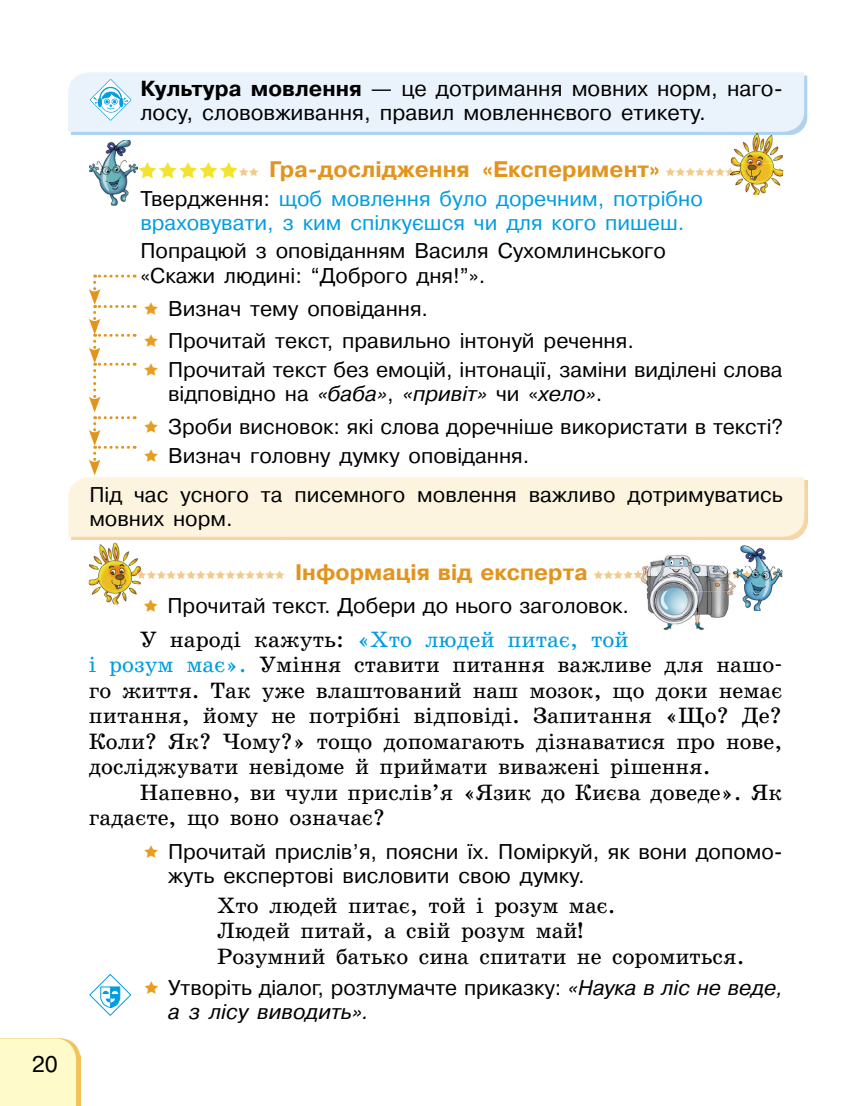
<style>
.page{position:relative;width:851px;height:1106px;background:#fff}
.page>*{position:absolute;margin:0;border:0;box-sizing:border-box;transform-origin:0 0}
.t1{font:22.5px/25.5px "School Book C";color:#000}
.t2{font:700 22.5px "Pragmatica C";color:#e3941e}
.t3{font:22.5px "Pragmatica C";color:#000}
.t4{font:21.75px/24.8px "Pragmatica C";color:#000}
.t5{font:21.3px/24.3px "Pragmatica C";color:#000}
.t6{font:21.3px/24.3px "Pragmatica C";color:#009de1}
.s1{font-weight:700}
.s2{color:#000}
.s3{font-style:italic}
.s4{color:#009de1}
</style>
<div class="page">
<div style="left:71px;top:480px;width:736px;height:60px;background:#f7d5a4"></div>
<div style="left:68px;top:477px;width:736px;height:60px;background:#fdf4df"></div>
<div style="left:71px;top:75px;width:736px;height:60px;background:#aed3f0"></div>
<div style="left:68px;top:72px;width:736px;height:60px;background:#eaf3fb"></div>
<img style="left:76px;top:1045px;width:4px;height:61px">
<div style="left:0;top:1038px;width:76px;height:68px;background:#fefac9"></div>
<svg style="left:90px;top:79px;width:41px;height:41px"></svg>
<img style="left:89px;top:543px;width:52px;height:61px">
<img style="left:89px;top:566px;width:52px;height:18px">
<img style="left:740px;top:545px;width:34px;height:66px">
<img style="left:736px;top:566px;width:46px;height:18px">
<img style="left:96px;top:140px;width:35px;height:66px">
<img style="left:89px;top:163px;width:49px;height:18px">
<img style="left:730px;top:133px;width:52px;height:62px">
<img style="left:730px;top:163px;width:52px;height:18px">
<img style="left:730px;top:176px;width:52px;height:1px">
<svg style="left:89px;top:974px;width:43px;height:42px"></svg>
<img style="left:641px;top:555px;width:92px;height:36px">
<img style="left:646px;top:591px;width:87px;height:40px">
<img style="left:733px;top:583px;width:3px;height:11px">
<svg style="left:89px;top:274px;width:39px;height:201px"></svg>
<svg style="left:137px;top:570px;width:4px;height:9px"></svg>
<svg style="left:629px;top:570px;width:151px;height:9px"></svg>
<svg style="left:730px;top:167px;width:53px;height:9px"></svg>
<p class="t3" style="left:32px;top:1052px;width:28px">20</p>
<p class="t4" style="left:140px;top:76px;width:644px"><span class="s1">Культура мовлення</span> — це дотримання мовних норм, наго&shy;лосу, слововживання, правил мовленнєвого етикету.</p>
<p class="t2" style="left:269px;top:157px;width:392px">Гра-дослідження «Експеримент»</p>
<p class="t6" style="left:140px;top:186px;width:564px"><span class="s2">Твердження:</span> щоб мовлення було доречним, потрібно враховувати, з ким спілкуєшся чи для кого пишеш.</p>
<p class="t5" style="left:140px;top:239px;width:527px">Попрацюй з оповіданням Василя Сухомлинського «Скажи людині: “Доброго дня!”».</p>
<p class="t5" style="left:168px;top:292px;width:467px;line-height:32.8px">Визнач тему оповідання.<br>Прочитай текст, правильно інтонуй речення.</p>
<p class="t5" style="left:168px;top:357px;width:616px">Прочитай текст без емоцій, інтонації, заміни виділені слова відповідно на <span class="s3">«баба»</span>, <span class="s3">«привіт»</span> чи «<span class="s3">хело»</span>.</p>
<p class="t5" style="left:168px;top:413px;width:616px;line-height:28.5px">Зроби висновок: які слова доречніше використати в тексті?<br>Визнач головну думку оповідання.</p>
<p class="t5" style="left:89px;top:483px;width:695px">Під час усного та писемного мовлення важливо дотримуватись мовних норм.</p>
<p class="t2" style="left:295px;top:559px;width:294px">Інформація від експерта</p>
<p class="t5" style="left:167px;top:593px;width:463px">Прочитай текст. Добери до нього заголовок.</p>
<p class="t1" style="left:89px;top:626px;width:695px;text-indent:51px">У народі кажуть: <span class="s4">«Хто людей питає, той<br>і розум має».</span> Уміння ставити питання важливе для нашо&shy;го життя. Так уже влаштований наш мозок, що доки немає питання, йому не потрібні відповіді. Запитання «Що? Де?<br>Коли? Як? Чому?» тощо допомагають дізнаватися про нове, досліджувати невідоме й приймати виважені рішення.</p>
<p class="t1" style="left:89px;top:779px;width:695px;text-indent:51px">Напевно, ви чули прислів’я «Язик до Києва доведе». Як гадаєте, що воно означає?</p>
<p class="t5" style="left:168px;top:839px;width:616px">Прочитай прислів’я, поясни їх. Поміркуй, як вони допомо&shy;жуть експертові висловити свою думку.</p>
<p class="t1" style="left:217px;top:892px;width:529px">Хто людей питає, той і розум має.<br>Людей питай, а свій розум май!<br>Розумний батько сина спитати не соромиться.</p>
<p class="t5" style="left:168px;top:975px;width:616px">Утворіть діалог, розтлумачте приказку: <span class="s3">«Наука в ліс не веде, а з лісу виводить».</span></p>
</div>
